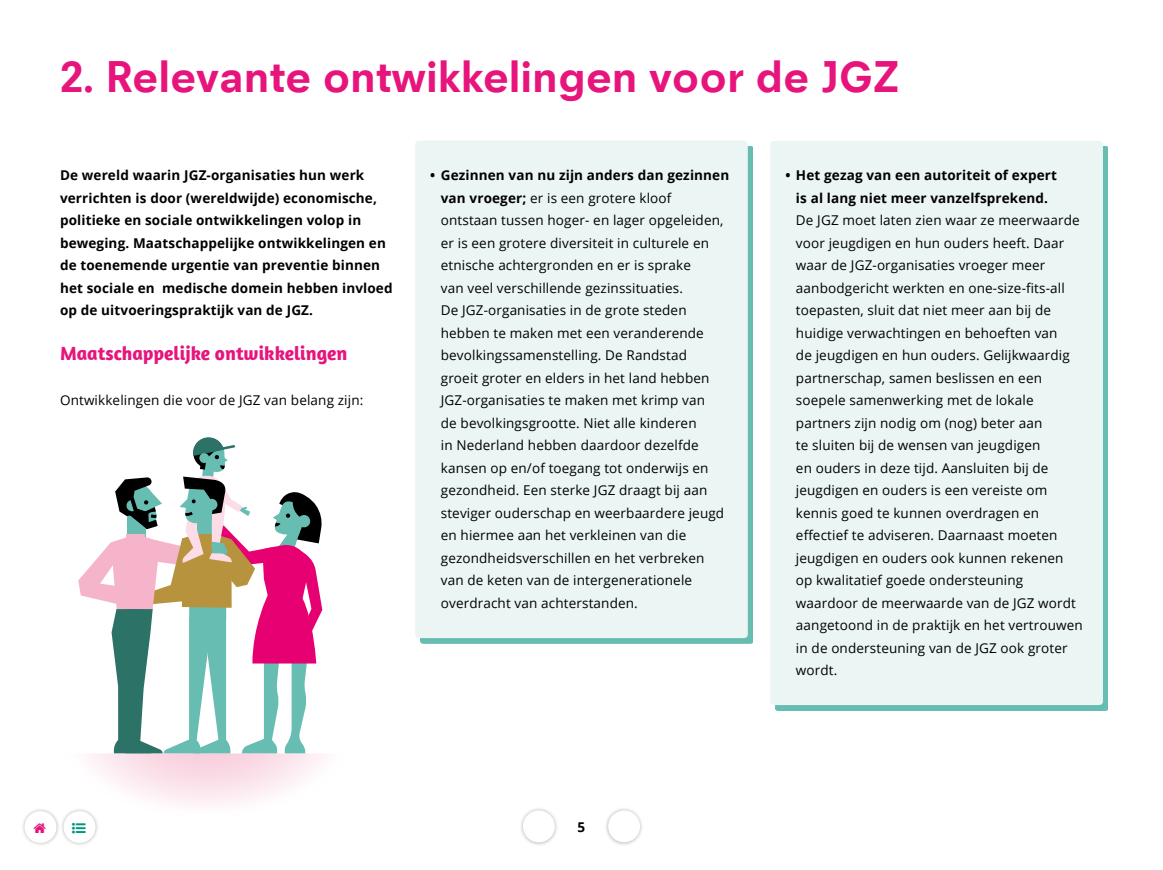
<style>
.page{position:relative;width:1163px;height:870px;background:#fff}
.page>*{position:absolute;margin:0;border:0;box-sizing:border-box;transform-origin:0 0}
.t1{font:700 45px "Neuzeit Office";color:#e7147c}
.t2{font:700 19.5px "Amaranth";color:#e7147c}
.t3{font:13.5px/22.5px "Open Sans";letter-spacing:.01em;color:#000}
.t4{font:700 13.5px/22.5px "Open Sans";letter-spacing:.01em;color:#000}
.s1{font-weight:700}
</style>
<div class="page">
<div style="left:420px;top:146px;width:333px;height:497px;background:#67bdb1"></div>
<div style="left:415px;top:141px;width:332px;height:497px;background:#ebf5f4;border-radius:4px"></div>
<div style="left:775px;top:146px;width:333px;height:564px;background:#67bdb1"></div>
<div style="left:770px;top:141px;width:332px;height:564px;background:#ebf5f4;border-radius:4px"></div>
<svg style="left:78px;top:437px;width:244px;height:316px"></svg>
<div style="left:519px;top:806px;width:39px;height:40px;background:#000;opacity:.3"></div>
<div style="left:523px;top:810px;width:32px;height:32px;background:#fff;border-radius:50%"></div>
<div style="left:604px;top:806px;width:40px;height:40px;background:#000;opacity:.3"></div>
<div style="left:608px;top:810px;width:32px;height:32px;background:#fff;border-radius:50%"></div>
<div style="left:21px;top:807px;width:39px;height:40px;background:#000;opacity:.3"></div>
<div style="left:25px;top:811px;width:31px;height:32px;background:#fff;border-radius:50%"></div>
<div style="left:60px;top:807px;width:39px;height:40px;background:#000;opacity:.3"></div>
<div style="left:64px;top:811px;width:31px;height:32px;background:#fff;border-radius:50%"></div>
<h1 class="t1" style="left:60px;top:51px;width:840px">2. Relevante ontwikkelingen voor de JGZ</h1>
<p class="t4" style="left:60px;top:164px;width:334px">De wereld waarin JGZ-organisaties hun werk verrichten is door (wereldwijde) economische, politieke en sociale ontwikkelingen volop in beweging. Maatschappelijke ontwikkelingen en de toenemende urgentie van preventie binnen het sociale en medische domein hebben invloed op de uitvoeringspraktijk van de JGZ.</p>
<h2 class="t2" style="left:60px;top:341px;width:289px">Maatschappelijke ontwikkelingen</h2>
<p class="t3" style="left:60px;top:389px;width:305px">Ontwikkelingen die voor de JGZ van belang zijn:</p>
<p class="t3" style="left:441px;top:164px;width:290px;text-indent:-11px"><span class="s1">• Gezinnen van nu zijn anders dan gezinnen van vroeger;</span> er is een grotere kloof ontstaan tussen hoger- en lager opgeleiden, er is een grotere diversiteit in culturele en etnische achtergronden en er is sprake<br>van veel verschillende gezinssituaties.<br>De JGZ-organisaties in de grote steden hebben te maken met een veranderende bevolkingssamenstelling. De Randstad<br>groeit groter en elders in het land hebben JGZ-organisaties te maken met krimp van<br>de bevolkingsgrootte. Niet alle kinderen<br>in Nederland hebben daardoor dezelfde kansen op en/of toegang tot onderwijs en gezondheid. Een sterke JGZ draagt bij aan steviger ouderschap en weerbaardere jeugd en hiermee aan het verkleinen van die gezondheidsverschillen en het verbreken van de keten van de intergenerationele overdracht van achterstanden.</p>
<p class="t4" style="left:785px;top:164px;width:273px;text-align:center">• Het gezag van een autoriteit of expert is al lang niet meer vanzelfsprekend.</p>
<p class="t3" style="left:796px;top:209px;width:288px">De JGZ moet laten zien waar ze meerwaarde voor jeugdigen en hun ouders heeft. Daar waar de JGZ-organisaties vroeger meer aanbodgericht werkten en one-size-fits-all toepasten, sluit dat niet meer aan bij de huidige verwachtingen en behoeften van<br>de jeugdigen en hun ouders. Gelijkwaardig partnerschap, samen beslissen en een soepele samenwerking met de lokale partners zijn nodig om (nog) beter aan<br>te sluiten bij de wensen van jeugdigen<br>en ouders in deze tijd. Aansluiten bij de jeugdigen en ouders is een vereiste om kennis goed te kunnen overdragen en effectief te adviseren. Daarnaast moeten jeugdigen en ouders ook kunnen rekenen op kwalitatief goede ondersteuning waardoor de meerwaarde van de JGZ wordt aangetoond in de praktijk en het vertrouwen in de ondersteuning van de JGZ ook groter wordt.</p>
<p class="t4" style="left:577px;top:815px;width:9px">5</p>
</div>
